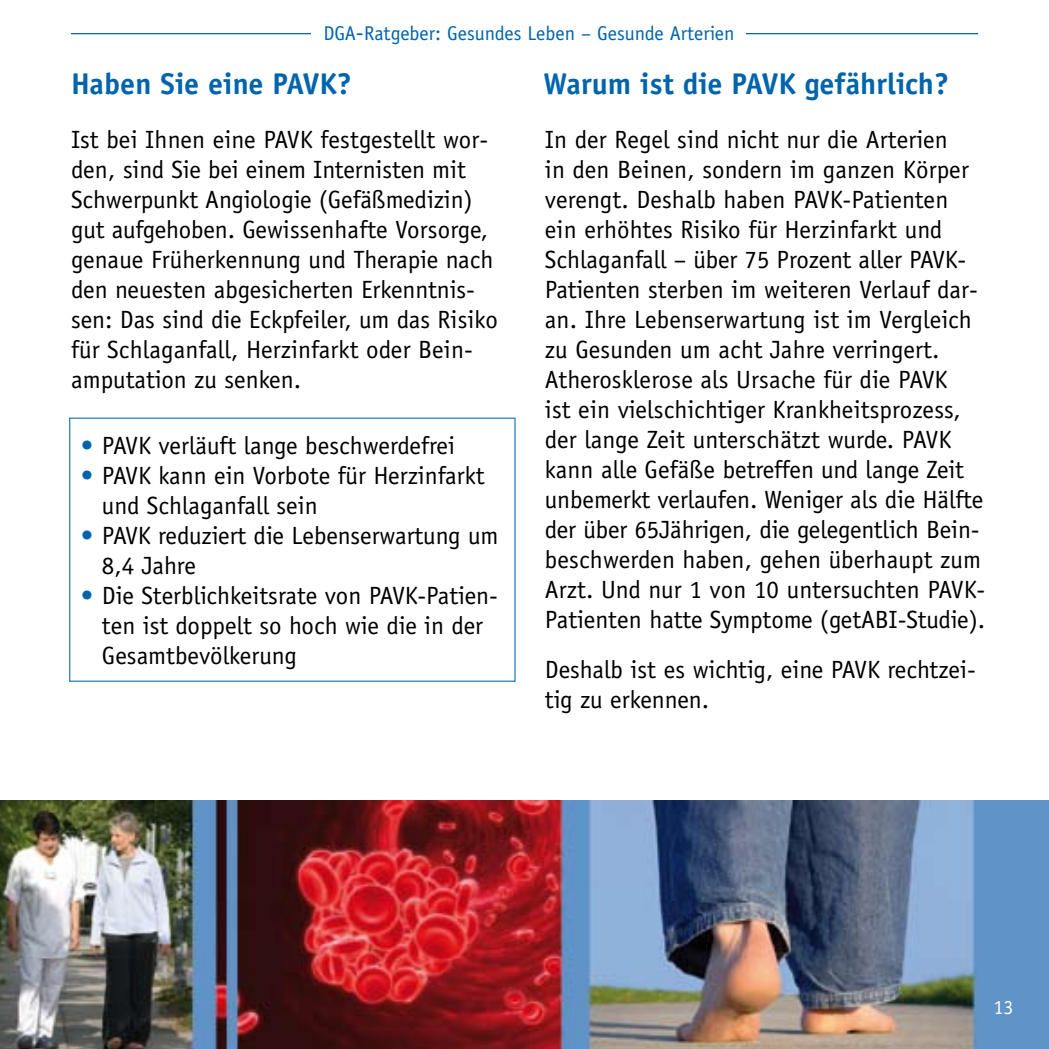
<style>
.page{position:relative;width:1049px;height:1049px;background:#fff}
.page>*{position:absolute;margin:0;border:0;box-sizing:border-box;transform-origin:0 0}
.t1{font:700 30px "Officina Sans LT";letter-spacing:.005em;color:#0064ad}
.t2{font:25px/30px "Officina Sans LT";color:#000}
.t3{font:20px "Officina Sans LT";color:#0064ad}
.t4{font:20px "Officina Sans LT";color:#fff}
.s1{font-size:22.5px}
.s2{color:#0064ad}
</style>
<div class="page">
<hr style="left:71px;top:33px;width:907px;height:1px;background:#0064ad">
<div style="left:311px;top:23px;width:435px;height:27px;background:#fff"></div>
<img style="left:0;top:801px;width:1049px;height:248px">
<div style="left:69px;top:418px;width:447px;height:264px;background:#fff;border:1px solid #287dbc"></div>
<p class="t3" style="left:323px;top:22px;width:413px">DGA<span class="s1">-</span>Ratgeber: Gesundes Leben – Gesunde Arterien</p>
<p class="t1" style="left:71px;top:66px;width:282px">Haben Sie eine PAVK?</p>
<p class="t2" style="left:71px;top:125px;width:428px">Ist bei Ihnen eine PAVK festgestellt wor&shy;den, sind Sie bei einem Internisten mit Schwerpunkt Angiologie (Gefäßmedizin) gut aufgehoben. Gewissenhafte Vorsorge, genaue Früherkennung und Therapie nach den neuesten abgesicherten Erkenntnis&shy;sen: Das sind die Eckpfeiler, um das Risiko für Schlaganfall, Herzinfarkt oder Bein&shy;amputation zu senken.</p>
<p class="t2" style="left:545px;top:125px;width:442px">In der Regel sind nicht nur die Arterien<br>in den Beinen, sondern im ganzen Körper verengt. Deshalb haben PAVK-Patienten ein erhöhtes Risiko für Herzinfarkt und Schlaganfall – über 75 Prozent aller PAVK-Patienten sterben im weiteren Verlauf dar&shy;an. Ihre Lebenserwartung ist im Vergleich zu Gesunden um acht Jahre verringert.<br>Atherosklerose als Ursache für die PAVK<br>ist ein vielschichtiger Krankheitsprozess, der lange Zeit unterschätzt wurde. PAVK kann alle Gefäße betreffen und lange Zeit unbemerkt verlaufen. Weniger als die Hälfte der über 65Jährigen, die gelegentlich Bein&shy;beschwerden haben, gehen überhaupt zum Arzt. Und nur 1 von 10 untersuchten PAVK-Patienten hatte Symptome (getABI-Studie).</p>
<p class="t2" style="left:545px;top:655px;width:432px">Deshalb ist es wichtig, eine PAVK rechtzei&shy;tig zu erkennen.</p>
<p class="t1" style="left:544px;top:66px;width:407px">Warum ist die PAVK gefährlich?</p>
<p class="t2" style="left:81px;top:430px;width:376px"><span class="s2">•</span> PAVK verläuft lange beschwerdefrei</p>
<p class="t2" style="left:102px;top:460px;width:384px;text-indent:-21px"><span class="s2">•</span> PAVK kann ein Vorbote für Herzinfarkt und Schlaganfall sein</p>
<p class="t2" style="left:102px;top:520px;width:398px;text-indent:-21px"><span class="s2">•</span> PAVK reduziert die Lebenserwartung um<br>8,4 Jahre</p>
<p class="t2" style="left:102px;top:580px;width:398px;text-indent:-21px"><span class="s2">•</span> Die Sterblichkeitsrate von PAVK-Patien&shy;ten ist doppelt so hoch wie die in der<br>Gesamtbevölkerung</p>
<p class="t4" style="left:993px;top:996px;width:21px">13</p>
</div>
